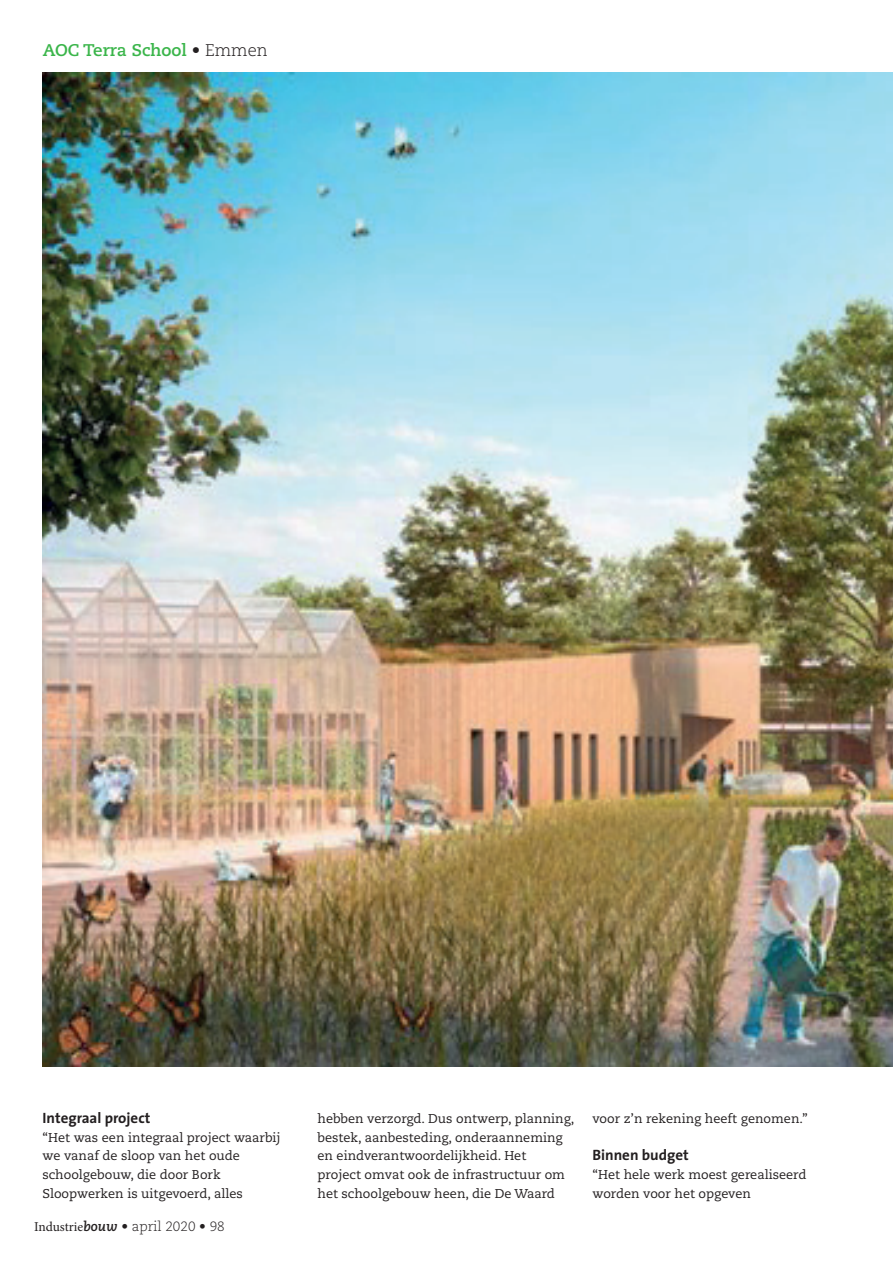
<style>
.page{position:relative;width:893px;height:1263px;background:#fff}
.page>*{position:absolute;margin:0;border:0;box-sizing:border-box;transform-origin:0 0}
.t1{font:700 16.95px "Caecilia";color:#3ab54a}
.t2{font:700 15px "The Sans";color:#231f20}
.t3{font:300 13.5px "Caecilia";color:#231f20}
.t4{font:12.75px/18.8px "Caecilia";color:#231f20}
.s1{font-weight:300;color:#231f20}
.s2{font-family:"Minion Pro";font-weight:400}
.s3{font-weight:700;font-style:italic}
</style>
<div class="page">
<img style="left:43px;top:73px;width:850px;height:994px">
<h1 class="t1" style="left:43px;top:40px;width:226px">AOC Terra School <span class="s1">• Emmen</span></h1>
<p class="t2" style="left:43px;top:1105px;width:109px">Integraal project</p>
<p class="t4" style="left:43px;top:1128px;width:240px">“Het was een integraal project waarbij we vanaf de sloop van het oude schoolgebouw, die door Bork<br>Sloopwerken is uitgevoerd, alles</p>
<p class="t3" style="left:34px;top:1218px;width:192px"><span class="s2">Industrie</span><span class="s3">bouw</span> • april 2020 • 98</p>
<p class="t4" style="left:317px;top:1109px;width:258px">hebben verzorgd. Dus ontwerp, planning, bestek, aanbesteding, onderaanneming en eindverantwoordelijkheid. Het<br>project omvat ook de infrastructuur om het schoolgebouw heen, die De Waard</p>
<p class="t4" style="left:592px;top:1109px;width:217px">voor z’n rekening heeft genomen.”</p>
<p class="t2" style="left:592px;top:1143px;width:98px">Binnen budget</p>
<p class="t4" style="left:592px;top:1165px;width:215px">“Het hele werk moest gerealiseerd worden voor het opgeven</p>
</div>
